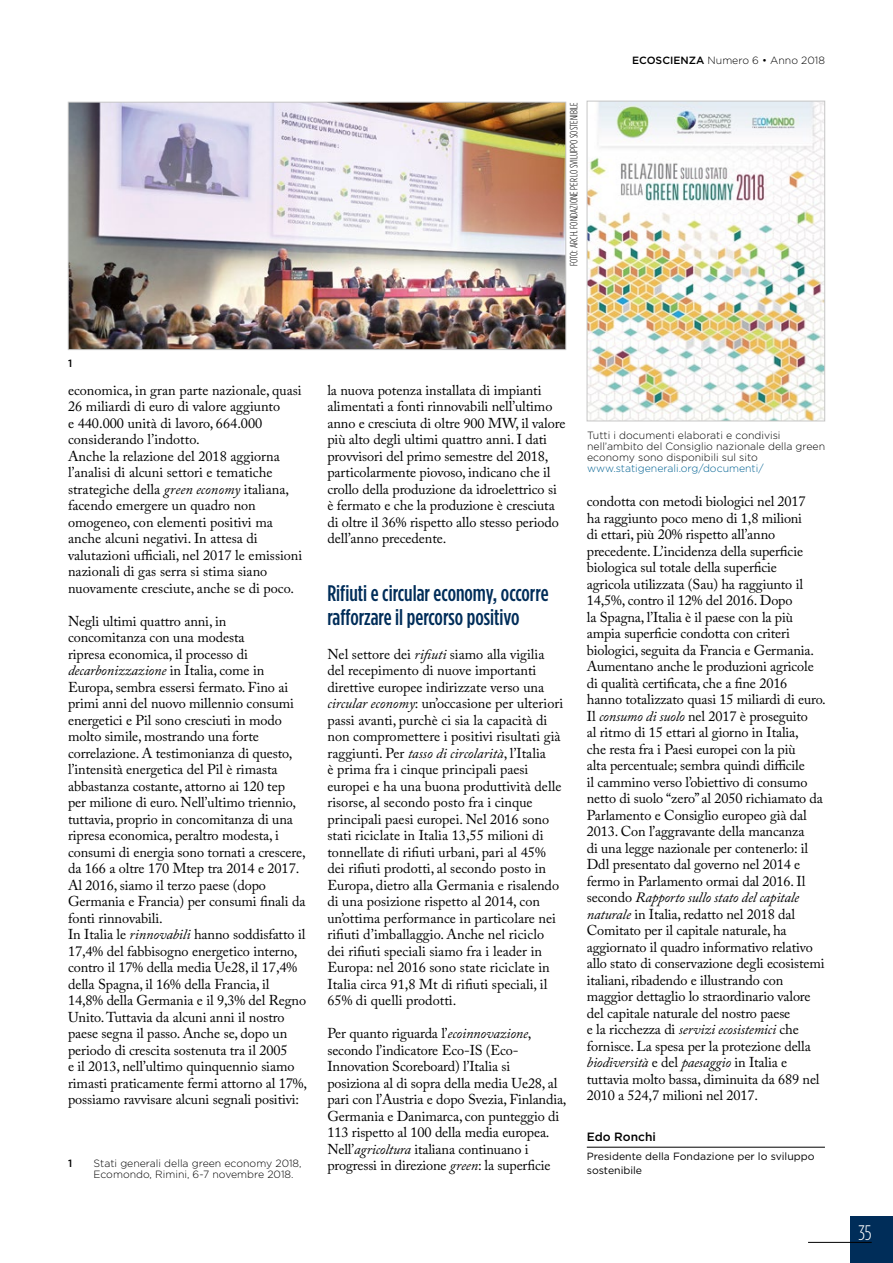
<style>
.page{position:relative;width:893px;height:1263px;background:#fff}
.page>*{position:absolute;margin:0;border:0;box-sizing:border-box;transform-origin:0 0}
.t1{font:500 condensed 22.5px/24px "Gotham HTF";color:#002d59}
.t2{font:300 condensed 21px "Gotham HTF";color:#fff}
.t3{font:14.25px/16.5px "Adobe Caslon Pro";letter-spacing:-.005em;color:#000}
.t4{font:500 12px "Gotham HTF";color:#000}
.t5{font:300 10.5px/11.2px "Gotham HTF";color:#000}
.t6{font:10.5px/13.5px "Gotham HTF";color:#000}
.t7{font:300 condensed 10.5px "Gotham HTF";color:#000}
.t8{font:300 10.5px "Gotham HTF";color:#006293}
.t9{font:500 10.5px "Gotham HTF";color:#000}
.s1{font-weight:500}
.s2{font-style:italic}
</style>
<div class="page">
<div style="left:850px;top:1216px;width:43px;height:47px;background:#002d59"></div>
<hr style="left:808px;top:1242px;width:64px;height:1px;background:#000">
<img style="left:70px;top:104px;width:494px;height:244px">
<div style="left:68px;top:102px;width:498px;height:248px;border:1px solid #c6c6c6"></div>
<hr style="left:587px;top:1147px;width:238px;height:1px;background:#000">
<img style="left:589px;top:103px;width:234px;height:316px">
<div style="left:587px;top:101px;width:238px;height:320px;border:1px solid #c6c6c6"></div>
<p class="t7" style="left:568px;top:266px;width:165px;rotate:-90deg">FOTO: ARCH. FONDAZIONE PER LO SVILUPPO SOSTENIBILE</p>
<p class="t5" style="left:632px;top:55px;width:194px"><span class="s1">ECOSCIENZA</span> Numero 6 • Anno 2018</p>
<p class="t9" style="left:68px;top:357px;width:6px">1</p>
<p class="t3" style="left:68px;top:381px;width:236px">economica, in gran parte nazionale, quasi 26 miliardi di euro di valore aggiunto<br>e 440.000 unità di lavoro, 664.000 considerando l’indotto.<br>Anche la relazione del 2018 aggiorna l’analisi di alcuni settori e tematiche strategiche della <span class="s2">green economy</span> italiana, facendo emergere un quadro non omogeneo, con elementi positivi ma anche alcuni negativi. In attesa di valutazioni ufficiali, nel 2017 le emissioni nazionali di gas serra si stima siano nuovamente cresciute, anche se di poco.</p>
<p class="t3" style="left:68px;top:612px;width:241px">Negli ultimi quattro anni, in concomitanza con una modesta<br>ripresa economica, il processo di <span class="s2">decarbonizzazione</span> in Italia, come in Europa, sembra essersi fermato. Fino ai primi anni del nuovo millennio consumi energetici e Pil sono cresciuti in modo molto simile, mostrando una forte correlazione. A testimonianza di questo, l’intensità energetica del Pil è rimasta abbastanza costante, attorno ai 120 tep<br>per milione di euro. Nell’ultimo triennio, tuttavia, proprio in concomitanza di una ripresa economica, peraltro modesta, i consumi di energia sono tornati a crescere, da 166 a oltre 170 Mtep tra 2014 e 2017.<br>Al 2016, siamo il terzo paese (dopo Germania e Francia) per consumi finali da fonti rinnovabili.<br>In Italia le <span class="s2">rinnovabili</span> hanno soddisfatto il 17,4% del fabbisogno energetico interno, contro il 17% della media Ue28, il 17,4% della Spagna, il 16% della Francia, il 14,8% della Germania e il 9,3% del Regno Unito. Tuttavia da alcuni anni il nostro paese segna il passo. Anche se, dopo un periodo di crescita sostenuta tra il 2005<br>e il 2013, nell’ultimo quinquennio siamo rimasti praticamente fermi attorno al 17%, possiamo ravvisare alcuni segnali positivi:</p>
<p class="t9" style="left:68px;top:1157px;width:6px">1</p>
<p class="t5" style="left:94px;top:1157px;width:210px">Stati generali della green economy 2018,<br>Ecomondo, Rimini, 6-7 novembre 2018.</p>
<p class="t3" style="left:327px;top:382px;width:240px">la nuova potenza installata di impianti alimentati a fonti rinnovabili nell’ultimo anno e cresciuta di oltre 900 MW, il valore più alto degli ultimi quattro anni. I dati provvisori del primo semestre del 2018, particolarmente piovoso, indicano che il crollo della produzione da idroelettrico si è fermato e che la produzione è cresciuta di oltre il 36% rispetto allo stesso periodo dell’anno precedente.</p>
<h1 class="t1" style="left:327px;top:581px;width:223px">Rifiuti e circular economy, occorre rafforzare il percorso positivo</h1>
<p class="t3" style="left:327px;top:645px;width:237px">Nel settore dei <span class="s2">rifiuti</span> siamo alla vigilia del recepimento di nuove importanti direttive europee indirizzate verso una <span class="s2">circular economy</span>: un’occasione per ulteriori passi avanti, purchè ci sia la capacità di non compromettere i positivi risultati già raggiunti. Per <span class="s2">tasso di circolarità</span>, l’Italia<br>è prima fra i cinque principali paesi europei e ha una buona produttività delle risorse, al secondo posto fra i cinque principali paesi europei. Nel 2016 sono stati riciclate in Italia 13,55 milioni di tonnellate di rifiuti urbani, pari al 45% dei rifiuti prodotti, al secondo posto in Europa, dietro alla Germania e risalendo di una posizione rispetto al 2014, con un’ottima performance in particolare nei rifiuti d’imballaggio. Anche nel riciclo dei rifiuti speciali siamo fra i leader in Europa: nel 2016 sono state riciclate in Italia circa 91,8 Mt di rifiuti speciali, il 65% di quelli prodotti.</p>
<p class="t3" style="left:327px;top:1025px;width:241px">Per quanto riguarda l’<span class="s2">ecoinnovazione</span>, secondo l’indicatore Eco-IS (Eco-Innovation Scoreboard) l’Italia si posiziona al di sopra della media Ue28, al pari con l’Austria e dopo Svezia, Finlandia, Germania e Danimarca, con punteggio di 113 rispetto al 100 della media europea.<br>Nell’<span class="s2">agricoltura</span> italiana continuano i progressi in direzione <span class="s2">green</span>: la superficie</p>
<p class="t5" style="left:587px;top:429px;width:239px">Tutti i documenti elaborati e condivisi nell’ambito del Consiglio nazionale della green economy sono disponibili sul sito</p>
<p class="t8" style="left:587px;top:463px;width:178px">www.statigenerali.org/documenti/</p>
<p class="t3" style="left:587px;top:493px;width:241px">condotta con metodi biologici nel 2017<br>ha raggiunto poco meno di 1,8 milioni<br>di ettari, più 20% rispetto all’anno precedente. L’incidenza della superficie biologica sul totale della superficie<br>agricola utilizzata (Sau) ha raggiunto il 14,5%, contro il 12% del 2016. Dopo<br>la Spagna, l’Italia è il paese con la più ampia superficie condotta con criteri biologici, seguita da Francia e Germania.<br>Aumentano anche le produzioni agricole di qualità certificata, che a fine 2016 hanno totalizzato quasi 15 miliardi di euro.<br>Il <span class="s2">consumo di suolo</span> nel 2017 è proseguito<br>al ritmo di 15 ettari al giorno in Italia,<br>che resta fra i Paesi europei con la più<br>alta percentuale; sembra quindi difficile<br>il cammino verso l’obiettivo di consumo netto di suolo “zero” al 2050 richiamato da Parlamento e Consiglio europeo già dal 2013. Con l’aggravante della mancanza<br>di una legge nazionale per contenerlo: il Ddl presentato dal governo nel 2014 e fermo in Parlamento ormai dal 2016. Il secondo <span class="s2">Rapporto sullo stato del capitale naturale</span> in Italia, redatto nel 2018 dal Comitato per il capitale naturale, ha aggiornato il quadro informativo relativo allo stato di conservazione degli ecosistemi italiani, ribadendo e illustrando con maggior dettaglio lo straordinario valore del capitale naturale del nostro paese<br>e la ricchezza di <span class="s2">servizi ecosistemici</span> che fornisce. La spesa per la protezione della <span class="s2">biodiversità</span> e del <span class="s2">paesaggio</span> in Italia e tuttavia molto bassa, diminuita da 689 nel 2010 a 524,7 milioni nel 2017.</p>
<p class="t4" style="left:587px;top:1129px;width:71px">Edo Ronchi</p>
<p class="t6" style="left:587px;top:1150px;width:229px">Presidente della Fondazione per lo sviluppo sostenibile</p>
<h2 class="t2" style="left:858px;top:1221px;width:15px">35</h2>
</div>
